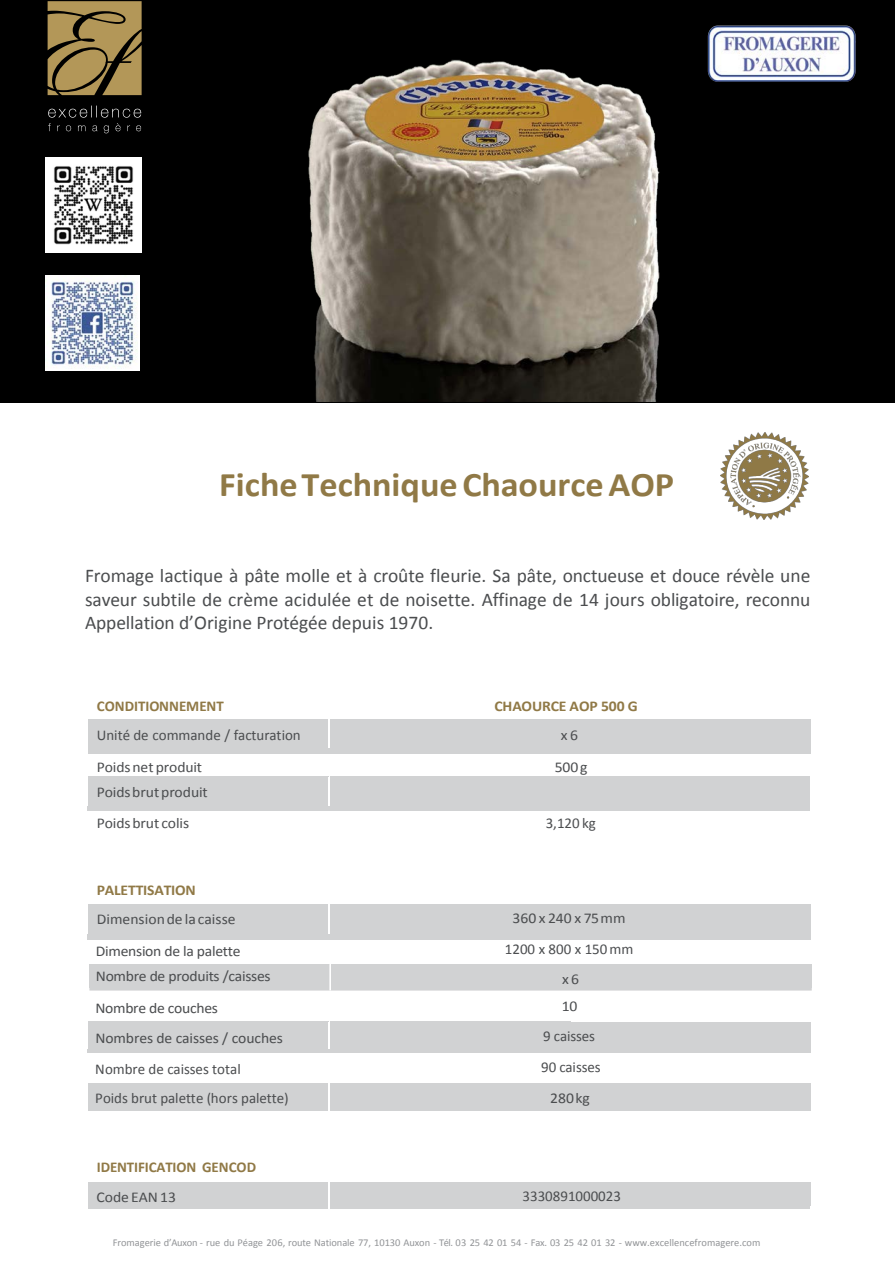
<style>
.page{position:relative;width:895px;height:1264px;background:#fff}
.page>*{position:absolute;margin:0;border:0;box-sizing:border-box;transform-origin:0 0}
.t1{font:700 34.5px "Calibri";color:#907946;scale:1.05 1}
.t2{font:19.5px/23.5px "Calibri";letter-spacing:-.005em;color:#4b4d4f;text-align:justify}
.t3{font:15px/30.5px "Calibri";letter-spacing:-.005em;color:#4b4d4f;scale:1.05 1}
.t4{font:15px "Calibri";letter-spacing:-.005em;color:#4b4d4f}
.t5{font:700 15px "Calibri";letter-spacing:-.005em;color:#907946}
.t6{font:700 15px "Calibri";letter-spacing:-.005em;color:#907946;scale:1.05 1}
.t7{font:10.5px "Calibri";letter-spacing:-.005em;color:#929497}
</style>
<div class="page">
<div style="left:0;top:0;width:894px;height:402px;background:#000"></div>
<img style="left:720px;top:432px;width:87px;height:88px">
<svg style="left:48px;top:1px;width:93px;height:94px;background:#927b47"></svg>
<svg style="left:48px;top:106px;width:93px;height:27px;background:#151515"></svg>
<img style="left:697px;top:19px;width:167px;height:68px">
<img style="left:46px;top:276px;width:94px;height:94px">
<div style="left:88px;top:743px;width:240px;height:6px;background:#d1d2d3"></div>
<div style="left:88px;top:719px;width:240px;height:24px;background:#d1d2d3"></div>
<div style="left:329px;top:739px;width:224px;height:10px;background:#d1d2d3"></div>
<div style="left:329px;top:719px;width:224px;height:20px;background:#d1d2d3"></div>
<div style="left:553px;top:743px;width:35px;height:6px;background:#d1d2d3"></div>
<div style="left:553px;top:719px;width:35px;height:24px;background:#d1d2d3"></div>
<div style="left:588px;top:739px;width:222px;height:10px;background:#d1d2d3"></div>
<div style="left:588px;top:719px;width:222px;height:20px;background:#d1d2d3"></div>
<div style="left:88px;top:749px;width:240px;height:5px;background:#d1d2d3"></div>
<svg style="left:328px;top:749px;width:7px;height:5px"></svg>
<div style="left:335px;top:749px;width:218px;height:5px;background:#d1d2d3"></div>
<svg style="left:553px;top:749px;width:5px;height:5px"></svg>
<div style="left:558px;top:749px;width:30px;height:5px;background:#d1d2d3"></div>
<svg style="left:588px;top:749px;width:6px;height:5px"></svg>
<div style="left:594px;top:749px;width:216px;height:5px;background:#d1d2d3"></div>
<hr style="left:88px;top:1045px;width:240px;height:4px;background:#d1d2d3">
<div style="left:88px;top:1021px;width:240px;height:24px;background:#d1d2d3"></div>
<hr style="left:329px;top:1045px;width:241px;height:4px;background:#d1d2d3">
<div style="left:329px;top:1021px;width:241px;height:24px;background:#d1d2d3"></div>
<div style="left:562px;top:1022px;width:248px;height:27px;background:#d1d2d3"></div>
<hr style="left:87px;top:1049px;width:241px;height:4px;background:#d1d2d3">
<svg style="left:328px;top:1021px;width:4px;height:32px"></svg>
<hr style="left:332px;top:1049px;width:238px;height:4px;background:#d1d2d3">
<svg style="left:570px;top:1049px;width:4px;height:4px"></svg>
<hr style="left:574px;top:1049px;width:236px;height:4px;background:#d1d2d3">
<div style="left:88px;top:1106px;width:240px;height:5px;background:#d1d2d3"></div>
<div style="left:88px;top:1083px;width:240px;height:23px;background:#d1d2d3"></div>
<div style="left:329px;top:1106px;width:241px;height:5px;background:#d1d2d3"></div>
<div style="left:329px;top:1083px;width:241px;height:23px;background:#d1d2d3"></div>
<div style="left:572px;top:1106px;width:238px;height:5px;background:#d1d2d3"></div>
<div style="left:566px;top:1083px;width:244px;height:27px;background:#d1d2d3"></div>
<hr style="left:88px;top:1205px;width:240px;height:4px;background:#d1d2d3">
<div style="left:88px;top:1182px;width:240px;height:23px;background:#d1d2d3"></div>
<hr style="left:329px;top:1205px;width:242px;height:4px;background:#d1d2d3">
<div style="left:329px;top:1182px;width:242px;height:23px;background:#d1d2d3"></div>
<div style="left:403px;top:1202px;width:406px;height:7px;background:#d1d2d3"></div>
<div style="left:565px;top:1182px;width:244px;height:23px;background:#d1d2d3"></div>
<hr style="left:89px;top:987px;width:722px;height:3px;background:#d1d2d3">
<div style="left:89px;top:964px;width:240px;height:23px;background:#d1d2d3"></div>
<div style="left:331px;top:964px;width:480px;height:23px;background:#d1d2d3"></div>
<hr style="left:329px;top:964px;width:2px;height:26px;background:#fff">
<hr style="left:88px;top:801px;width:240px;height:4px;background:#d1d2d3">
<div style="left:88px;top:777px;width:240px;height:24px;background:#d1d2d3"></div>
<hr style="left:330px;top:801px;width:239px;height:4px;background:#d1d2d3">
<div style="left:330px;top:777px;width:239px;height:24px;background:#d1d2d3"></div>
<div style="left:567px;top:777px;width:242px;height:29px;background:#d1d2d3"></div>
<hr style="left:87px;top:806px;width:241px;height:4px;background:#d1d2d3">
<svg style="left:328px;top:805px;width:4px;height:5px"></svg>
<hr style="left:332px;top:806px;width:237px;height:4px;background:#d1d2d3">
<svg style="left:569px;top:806px;width:4px;height:4px"></svg>
<hr style="left:573px;top:806px;width:236px;height:4px;background:#d1d2d3">
<div style="left:88px;top:928px;width:240px;height:6px;background:#d1d2d3"></div>
<div style="left:88px;top:904px;width:240px;height:24px;background:#d1d2d3"></div>
<div style="left:330px;top:928px;width:239px;height:6px;background:#d1d2d3"></div>
<div style="left:330px;top:904px;width:239px;height:24px;background:#d1d2d3"></div>
<div style="left:570px;top:928px;width:240px;height:6px;background:#d1d2d3"></div>
<div style="left:564px;top:904px;width:246px;height:28px;background:#d1d2d3"></div>
<div style="left:87px;top:934px;width:241px;height:5px;background:#d1d2d3"></div>
<svg style="left:328px;top:934px;width:6px;height:5px"></svg>
<div style="left:334px;top:934px;width:235px;height:5px;background:#d1d2d3"></div>
<svg style="left:569px;top:934px;width:5px;height:5px"></svg>
<div style="left:574px;top:934px;width:236px;height:5px;background:#d1d2d3"></div>
<img style="left:46px;top:157px;width:95px;height:96px">
<img style="left:290px;top:41px;width:398px;height:360px">
<p class="t1" style="left:219px;top:460px;width:434px">Fiche Technique Chaource AOP</p>
<p class="t2" style="left:85px;top:563px;width:726px">Fromage lactique à pâte molle et à croûte fleurie. Sa pâte, onctueuse et douce révèle une saveur subtile de crème acidulée et de noisette. Affinage de 14 jours obligatoire, reconnu Appellation d’Origine Protégée depuis 1970.</p>
<p class="t5" style="left:97px;top:695px;width:128px">CONDITIONNEMENT</p>
<p class="t6" style="left:494px;top:695px;width:138px">CHAOURCE AOP 500 G</p>
<p class="t4" style="left:97px;top:724px;width:205px">Unité de commande / facturation</p>
<p class="t3" style="left:560px;top:719px;width:18px">x 6</p>
<p class="t3" style="left:97px;top:754px;width:107px;line-height:24.9px">Poidsnet produit<br>Poidsbrutproduit</p>
<p class="t3" style="left:97px;top:808px;width:89px">Poidsbrut colis</p>
<p class="t3" style="left:554px;top:752px;width:33px">500 g</p>
<p class="t4" style="left:545px;top:813px;width:52px">3,120 kg</p>
<p class="t6" style="left:97px;top:880px;width:96px">PALETTISATION</p>
<p class="t3" style="left:96px;top:903px;width:139px;line-height:31.8px">Dimensiondelacaisse<br>Dimension de la palette</p>
<p class="t3" style="left:95px;top:960px;width:168px;line-height:32px">Nombre de produits /caisses<br>Nombre de couches</p>
<p class="t3" style="left:95px;top:1023px;width:180px">Nombres de caisses / couches</p>
<p class="t4" style="left:543px;top:1025px;width:53px">9 caisses</p>
<p class="t3" style="left:504px;top:903px;width:124px;text-align:center">360 x 240 x 75mm<br>1200 x 800 x 150mm x 6</p>
<p class="t3" style="left:561px;top:990px;width:16px">10</p>
<p class="t4" style="left:95px;top:1058px;width:147px">Nombre de caisses total</p>
<p class="t4" style="left:541px;top:1056px;width:61px">90 caisses</p>
<p class="t4" style="left:95px;top:1087px;width:195px">Poids brut palette (hors palette)</p>
<p class="t3" style="left:550px;top:1082px;width:39px">280kg</p>
<p class="t5" style="left:97px;top:1156px;width:161px">IDENTIFICATION GENCOD</p>
<p class="t3" style="left:97px;top:1181px;width:77px">Code EAN13</p>
<p class="t4" style="left:522px;top:1185px;width:100px">3330891000023</p>
<p class="t7" style="left:113px;top:1235px;width:649px">Fromagerie d’Auxon - rue du Péage 206, route Nationale 77, 10130 Auxon - Tél. 03 25 42 01 54 - Fax. 03 25 42 01 32 - www.excellencefromagere.com</p>
</div>
